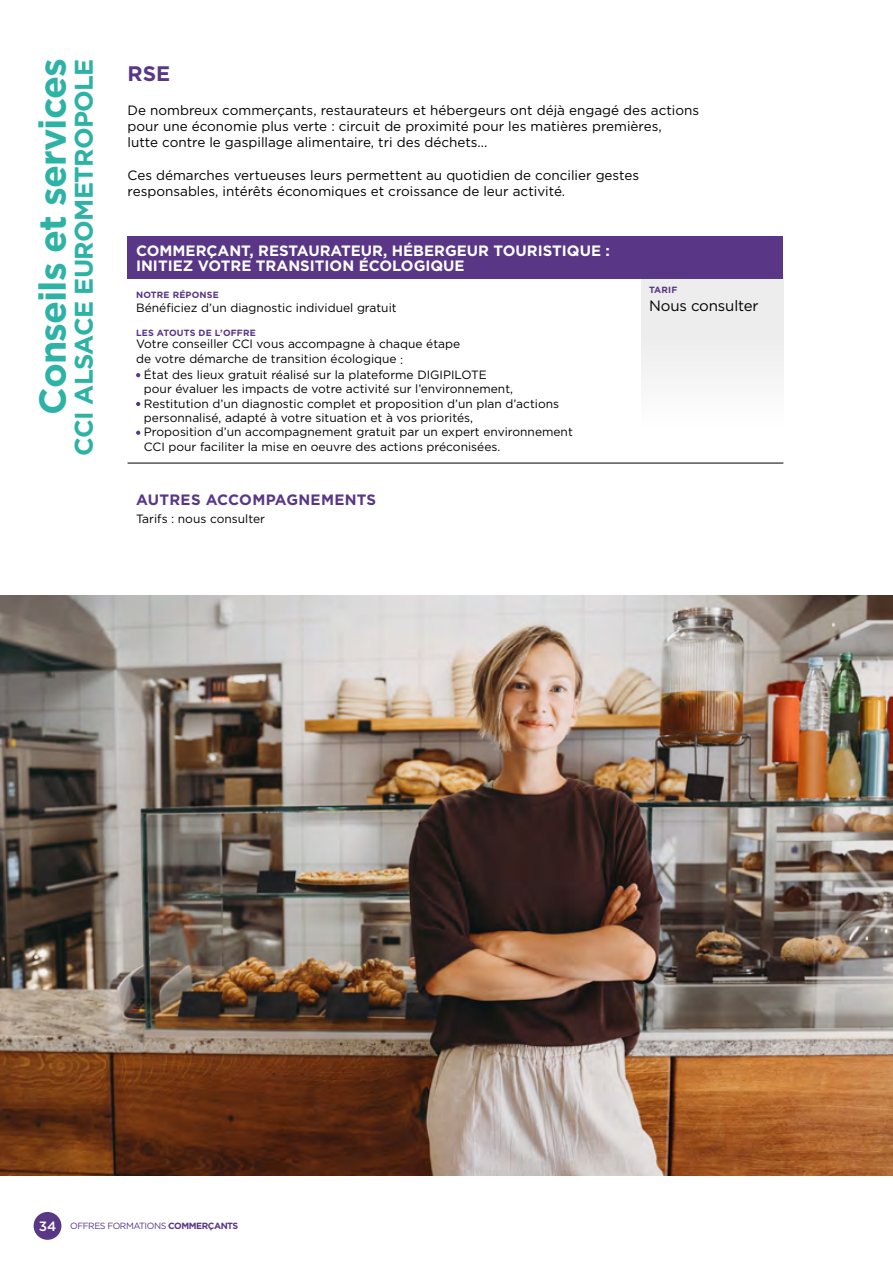
<style>
.page{position:relative;width:893px;height:1263px;background:#fff}
.page>*{position:absolute;margin:0;border:0;box-sizing:border-box;transform-origin:0 0}
.t1{font:700 37.5px "Gotham";letter-spacing:-.025em;color:#2cb3a5}
.t2{font:700 25.5px "Gotham";letter-spacing:-.025em;color:#2cb3a5}
.t3{font:700 21px "Gotham";color:#593686}
.t4{font:700 15px/15px "Gotham";color:#fff}
.t5{font:700 15px "Gotham";letter-spacing:.02em;color:#593686}
.t6{font:15px "Gotham";letter-spacing:-.01em;color:#000}
.t7{font:13.5px/16.2px "Gotham";color:#000}
.t8{font:12px/14.4px "Gotham";color:#000}
.t9{font:700 9px "Gotham";letter-spacing:.02em;color:#593686}
.t10{font:9px "Gotham";letter-spacing:-.05em;color:#593686}
.s1{font-weight:500;font-size:13.5px;color:#fff}
.s2{font-weight:700}
</style>
<div class="page">
<div style="left:641px;top:275px;width:142px;height:155px;background:#ededed"></div>
<div style="left:128px;top:236px;width:655px;height:43px;background:#593686"></div>
<hr style="left:128px;top:463px;width:655px;height:1px;background:#000">
<svg style="left:136px;top:373px;width:4px;height:4px"></svg>
<svg style="left:136px;top:402px;width:4px;height:4px"></svg>
<svg style="left:136px;top:431px;width:4px;height:4px"></svg>
<div style="left:34px;top:1212px;width:27px;height:28px;background:#593686;border-radius:50%"></div>
<img style="left:0;top:595px;width:893px;height:581px">
<h1 class="t1" style="left:28px;top:415px;width:358px;rotate:-90deg">Conseils et services</h1>
<h2 class="t2" style="left:67px;top:456px;width:399px;rotate:-90deg">CCI ALSACE EUROMETROPOLE</h2>
<h3 class="t3" style="left:128px;top:59px;width:44px">RSE</h3>
<p class="t7" style="left:128px;top:102px;width:573px">De nombreux commerçants, restaurateurs et hébergeurs ont déjà engagé des actions pour une économie plus verte : circuit de proximité pour les matières premières,<br>lutte contre le gaspillage alimentaire, tri des déchets...</p>
<p class="t7" style="left:128px;top:166px;width:513px">Ces démarches vertueuses leurs permettent au quotidien de concilier gestes responsables, intérêts économiques et croissance de leur activité.</p>
<p class="t4" style="left:136px;top:243px;width:475px">COMMERÇANT, RESTAURATEUR, HÉBERGEUR TOURISTIQUE :<br>INITIEZ VOTRE TRANSITION ÉCOLOGIQUE</p>
<p class="t9" style="left:136px;top:289px;width:84px">NOTRE RÉPONSE</p>
<p class="t8" style="left:136px;top:300px;width:262px">Bénéficiez d’un diagnostic individuel gratuit</p>
<p class="t9" style="left:136px;top:326px;width:121px">LES ATOUTS DE L’OFFRE</p>
<p class="t8" style="left:136px;top:337px;width:326px">Votre conseiller CCI vous accompagne à chaque étape de votre démarche de transition écologique :</p>
<p class="t8" style="left:144px;top:367px;width:430px">État des lieux gratuit réalisé sur la plateforme DIGIPILOTE<br>pour évaluer les impacts de votre activité sur l’environnement, Restitution d’un diagnostic complet et proposition d’un plan d’actions personnalisé, adapté à votre situation et à vos priorités,<br>Proposition d’un accompagnement gratuit par un expert environnement CCI pour faciliter la mise en oeuvre des actions préconisées.</p>
<p class="t5" style="left:136px;top:489px;width:242px">AUTRES ACCOMPAGNEMENTS</p>
<p class="t8" style="left:136px;top:511px;width:130px">Tarifs : nous consulter</p>
<p class="t9" style="left:649px;top:284px;width:30px">TARIF</p>
<p class="t6" style="left:649px;top:297px;width:111px">Nous consulter</p>
<p class="t10" style="left:39px;top:1220px;width:201px"><span class="s1">34</span> OFFRES FORMATIONS <span class="s2">COMMERÇANTS</span></p>
</div>
